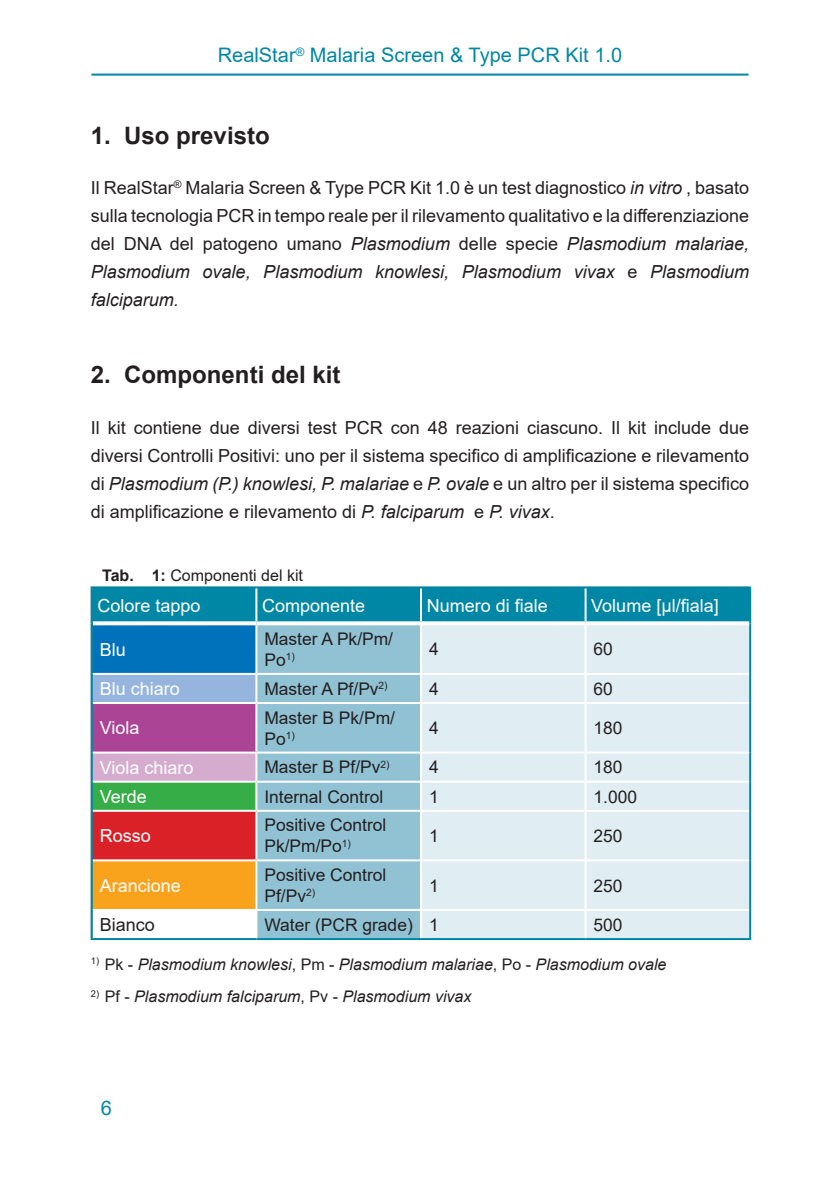
<style>
.page{position:relative;width:840px;height:1191px;background:#fff}
.page>*{position:absolute;margin:0;border:0;box-sizing:border-box;transform-origin:0 0}
.Level_1{font:700 24px "Arial";color:#231f20}
.Seitenkopf{font:20px "Arial";color:#0087a6}
.Mengentext{font:18px/28px "Arial";color:#231f20;text-align:justify}
.Component_name_white{font:18px "Arial";color:#fff}
.Component_name_black{font:18px "Arial";color:#231f20}
.Daten{font:17.4px/20.8px "Arial";color:#231f20}
.Fussnote{font:italic 16px "Arial";color:#231f20}
.Titel{font:16px "Arial";color:#231f20}
.s1{font-style:italic}
.s2{font-weight:700}
.s3{font-style:normal}
</style>
<div class="page">
<hr style="left:91px;top:74px;width:657px;height:2px;background:#0087a6">
<div style="left:93px;top:588px;width:655px;height:33px;background:#0087a6"></div>
<div style="left:92px;top:623px;width:164px;height:51px;background:#0072bc"></div>
<div style="left:257px;top:625px;width:163px;height:313px;background:#91c2d4"></div>
<div style="left:422px;top:625px;width:326px;height:313px;background:#e0edf3"></div>
<div style="left:92px;top:674px;width:164px;height:29px;background:#95b5de"></div>
<div style="left:92px;top:703px;width:164px;height:49px;background:#ab4494"></div>
<div style="left:92px;top:752px;width:164px;height:29px;background:#d5accd"></div>
<div style="left:92px;top:781px;width:164px;height:30px;background:#36ad47"></div>
<div style="left:92px;top:811px;width:164px;height:49px;background:#da2128"></div>
<div style="left:92px;top:860px;width:164px;height:50px;background:#f9a21c"></div>
<hr style="left:584px;top:625px;width:2px;height:48px;background:#fff">
<hr style="left:256px;top:673px;width:165px;height:2px;background:#fff">
<hr style="left:421px;top:673px;width:164px;height:2px;background:#fff">
<hr style="left:585px;top:673px;width:163px;height:2px;background:#fff">
<hr style="left:584px;top:675px;width:2px;height:27px;background:#fff">
<hr style="left:256px;top:702px;width:165px;height:2px;background:#fff">
<hr style="left:421px;top:702px;width:164px;height:2px;background:#fff">
<hr style="left:585px;top:702px;width:163px;height:2px;background:#fff">
<hr style="left:584px;top:704px;width:2px;height:47px;background:#fff">
<hr style="left:256px;top:751px;width:165px;height:2px;background:#fff">
<hr style="left:421px;top:751px;width:164px;height:2px;background:#fff">
<hr style="left:585px;top:751px;width:163px;height:2px;background:#fff">
<hr style="left:584px;top:753px;width:2px;height:27px;background:#fff">
<hr style="left:256px;top:780px;width:165px;height:2px;background:#fff">
<hr style="left:421px;top:780px;width:164px;height:2px;background:#fff">
<hr style="left:585px;top:780px;width:163px;height:2px;background:#fff">
<hr style="left:584px;top:782px;width:2px;height:28px;background:#fff">
<hr style="left:256px;top:810px;width:165px;height:2px;background:#fff">
<hr style="left:421px;top:810px;width:164px;height:2px;background:#fff">
<hr style="left:585px;top:810px;width:163px;height:2px;background:#fff">
<hr style="left:584px;top:812px;width:2px;height:47px;background:#fff">
<hr style="left:256px;top:859px;width:165px;height:2px;background:#fff">
<hr style="left:421px;top:859px;width:164px;height:2px;background:#fff">
<hr style="left:585px;top:859px;width:163px;height:2px;background:#fff">
<hr style="left:584px;top:861px;width:2px;height:48px;background:#fff">
<hr style="left:256px;top:909px;width:165px;height:2px;background:#fff">
<hr style="left:421px;top:909px;width:164px;height:2px;background:#fff">
<hr style="left:585px;top:909px;width:163px;height:2px;background:#fff">
<hr style="left:584px;top:911px;width:2px;height:27px;background:#fff">
<hr style="left:748px;top:623px;width:2px;height:51px;background:#0087a6">
<hr style="left:748px;top:674px;width:2px;height:29px;background:#0087a6">
<hr style="left:748px;top:703px;width:2px;height:49px;background:#0087a6">
<hr style="left:748px;top:752px;width:2px;height:29px;background:#0087a6">
<hr style="left:748px;top:781px;width:2px;height:30px;background:#0087a6">
<hr style="left:748px;top:811px;width:2px;height:49px;background:#0087a6">
<hr style="left:748px;top:860px;width:2px;height:50px;background:#0087a6">
<hr style="left:748px;top:910px;width:2px;height:28px;background:#0087a6">
<hr style="left:256px;top:938px;width:165px;height:2px;background:#0087a6">
<hr style="left:421px;top:938px;width:164px;height:2px;background:#0087a6">
<hr style="left:585px;top:938px;width:165px;height:2px;background:#0087a6">
<hr style="left:91px;top:586px;width:165px;height:2px;background:#0087a6">
<hr style="left:91px;top:588px;width:2px;height:35px;background:#0087a6">
<svg style="left:93px;top:621px;width:163px;height:4px"></svg>
<hr style="left:256px;top:586px;width:165px;height:2px;background:#0087a6">
<hr style="left:255px;top:588px;width:2px;height:33px;background:#fff">
<svg style="left:256px;top:621px;width:165px;height:4px"></svg>
<hr style="left:421px;top:586px;width:164px;height:2px;background:#0087a6">
<hr style="left:420px;top:588px;width:2px;height:33px;background:#fff">
<svg style="left:421px;top:621px;width:164px;height:1px"></svg>
<hr style="left:585px;top:586px;width:165px;height:2px;background:#0087a6">
<hr style="left:748px;top:588px;width:2px;height:35px;background:#0087a6">
<hr style="left:584px;top:588px;width:2px;height:33px;background:#fff">
<svg style="left:585px;top:621px;width:163px;height:3px"></svg>
<hr style="left:91px;top:623px;width:2px;height:51px;background:#0087a6">
<hr style="left:255px;top:625px;width:2px;height:48px;background:#fff">
<hr style="left:93px;top:673px;width:163px;height:2px;background:#fff">
<hr style="left:255px;top:675px;width:2px;height:27px;background:#fff">
<hr style="left:91px;top:674px;width:2px;height:29px;background:#0087a6">
<hr style="left:93px;top:702px;width:163px;height:2px;background:#fff">
<hr style="left:255px;top:704px;width:2px;height:47px;background:#fff">
<hr style="left:91px;top:703px;width:2px;height:49px;background:#0087a6">
<hr style="left:93px;top:751px;width:163px;height:2px;background:#fff">
<hr style="left:255px;top:753px;width:2px;height:27px;background:#fff">
<hr style="left:91px;top:752px;width:2px;height:29px;background:#0087a6">
<hr style="left:93px;top:780px;width:163px;height:2px;background:#fff">
<hr style="left:255px;top:782px;width:2px;height:28px;background:#fff">
<hr style="left:91px;top:781px;width:2px;height:30px;background:#0087a6">
<hr style="left:93px;top:810px;width:163px;height:2px;background:#fff">
<hr style="left:255px;top:812px;width:2px;height:47px;background:#fff">
<hr style="left:91px;top:811px;width:2px;height:49px;background:#0087a6">
<hr style="left:93px;top:859px;width:163px;height:2px;background:#fff">
<hr style="left:255px;top:861px;width:2px;height:48px;background:#fff">
<hr style="left:91px;top:860px;width:2px;height:50px;background:#0087a6">
<hr style="left:93px;top:909px;width:163px;height:2px;background:#fff">
<hr style="left:91px;top:910px;width:2px;height:28px;background:#0087a6">
<hr style="left:91px;top:938px;width:165px;height:2px;background:#0087a6">
<p class="Seitenkopf" style="left:218px;top:41px;width:405px">RealStar<sup>®</sup> Malaria Screen &amp; Type PCR Kit 1.0</p>
<p class="Level_1" style="left:91px;top:118px;width:180px">1. Uso previsto</p>
<p class="Mengentext" style="left:91px;top:174px;width:659px">Il RealStar<sup>®</sup> Malaria Screen &amp; Type PCR Kit 1.0 è un test diagnostico <span class="s1">in vitro</span> , basato sulla tecnologia PCR in tempo reale per il rilevamento qualitativo e la differenziazione del DNA del patogeno umano <span class="s1">Plasmodium</span> delle specie <span class="s1">Plasmodium malariae, Plasmodium ovale, Plasmodium knowlesi, Plasmodium vivax</span> e <span class="s1">Plasmodium falciparum.</span></p>
<p class="Level_1" style="left:91px;top:358px;width:251px">2. Componenti del kit</p>
<p class="Mengentext" style="left:91px;top:413px;width:659px">Il kit contiene due diversi test PCR con 48 reazioni ciascuno. Il kit include due diversi Controlli Positivi: uno per il sistema specifico di amplificazione e rilevamento di <span class="s1">Plasmodium (P.) knowlesi, P. malariae</span> e <span class="s1">P. ovale</span> e un altro per il sistema specifico di amplificazione e rilevamento di <span class="s1">P. falciparum</span> e <span class="s1">P. vivax</span>.</p>
<p class="Titel" style="left:102px;top:564px;width:202px"><span class="s2">Tab. 1:</span> Componenti del kit</p>
<p class="Component_name_white" style="left:97px;top:593px;width:105px">Colore tappo</p>
<p class="Component_name_white" style="left:262px;top:593px;width:105px">Componente</p>
<p class="Component_name_white" style="left:426px;top:593px;width:123px">Numero di fiale</p>
<p class="Component_name_white" style="left:591px;top:593px;width:129px">Volume [µl/fiala]</p>
<p class="Component_name_white" style="left:100px;top:637px;width:28px">Blu</p>
<p class="Daten" style="left:264px;top:628px;width:130px">Master A Pk/Pm/<br>Po<sup>1)</sup></p>
<p class="Daten" style="left:429px;top:639px;width:11px">4</p>
<p class="Daten" style="left:593px;top:639px;width:21px">60</p>
<p class="Component_name_white" style="left:100px;top:676px;width:82px">Blu chiaro</p>
<p class="Daten" style="left:264px;top:678px;width:125px">Master A Pf/Pv<sup>2)</sup></p>
<p class="Daten" style="left:429px;top:678px;width:11px">4</p>
<p class="Daten" style="left:593px;top:678px;width:21px">60</p>
<p class="Component_name_white" style="left:100px;top:715px;width:41px">Viola</p>
<p class="Daten" style="left:264px;top:707px;width:132px">Master B Pk/Pm/<br>Po<sup>1)</sup></p>
<p class="Daten" style="left:429px;top:717px;width:11px">4</p>
<p class="Daten" style="left:593px;top:717px;width:31px">180</p>
<p class="Component_name_white" style="left:100px;top:755px;width:95px">Viola chiaro</p>
<p class="Daten" style="left:264px;top:757px;width:127px">Master B Pf/Pv<sup>2)</sup></p>
<p class="Daten" style="left:429px;top:757px;width:11px">4</p>
<p class="Daten" style="left:593px;top:757px;width:31px">180</p>
<p class="Component_name_white" style="left:100px;top:784px;width:49px">Verde</p>
<p class="Daten" style="left:264px;top:786px;width:120px">Internal Control</p>
<p class="Daten" style="left:429px;top:786px;width:11px">1</p>
<p class="Daten" style="left:593px;top:786px;width:45px">1.000</p>
<p class="Component_name_white" style="left:100px;top:823px;width:53px">Rosso</p>
<p class="Daten" style="left:264px;top:815px;width:123px">Positive Control<br>Pk/Pm/Po<sup>1)</sup></p>
<p class="Daten" style="left:429px;top:825px;width:11px">1</p>
<p class="Daten" style="left:593px;top:825px;width:31px">250</p>
<p class="Component_name_white" style="left:100px;top:873px;width:83px">Arancione</p>
<p class="Daten" style="left:264px;top:864px;width:123px">Positive Control<br>Pf/Pv<sup>2)</sup></p>
<p class="Daten" style="left:429px;top:875px;width:11px">1</p>
<p class="Daten" style="left:593px;top:875px;width:31px">250</p>
<p class="Component_name_black" style="left:100px;top:912px;width:57px">Bianco</p>
<p class="Daten" style="left:264px;top:914px;width:150px">Water (PCR grade)</p>
<p class="Daten" style="left:429px;top:914px;width:11px">1</p>
<p class="Daten" style="left:593px;top:914px;width:31px">500</p>
<p class="Fussnote" style="left:91px;top:953px;width:577px"><sup>1)</sup> <span class="s3">Pk -</span> Plasmodium knowlesi<span class="s3">, Pm -</span> Plasmodium malariae<span class="s3">, Po -</span> Plasmodium ovale</p>
<p class="Fussnote" style="left:91px;top:986px;width:382px"><sup>2)</sup> <span class="s3">Pf -</span> Plasmodium falciparum<span class="s3">, Pv -</span> Plasmodium vivax</p>
<p class="Seitenkopf" style="left:101px;top:1094px;width:13px">6</p>
</div>
